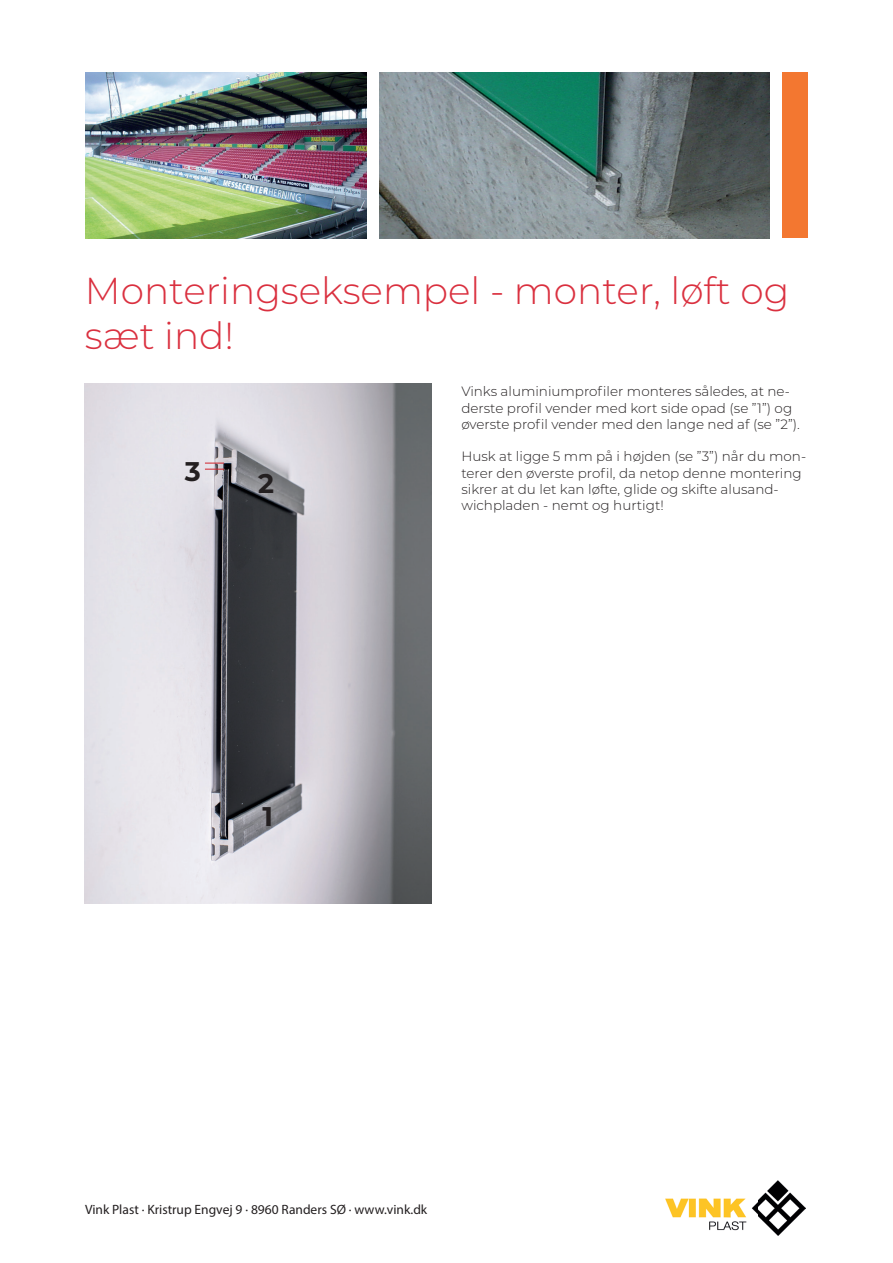
<style>
.page{position:relative;width:893px;height:1263px;background:#fff}
.page>*{position:absolute;margin:0;border:0;box-sizing:border-box;transform-origin:0 0}
.t1{font:300 37.5px/45px "Montserrat";color:#da303f}
.t2{font:700 27px "Montserrat";color:#231f20}
.t3{font:300 13.5px/16.2px "Montserrat";color:#231f20}
.t4{font:13.5px "Myriad Pro";color:#231f20}
</style>
<div class="page">
<img style="left:85px;top:383px;width:347px;height:521px">
<img style="left:665px;top:1181px;width:141px;height:54px">
<img style="left:85px;top:72px;width:281px;height:166px">
<img style="left:379px;top:72px;width:391px;height:166px">
<div style="left:782px;top:72px;width:26px;height:166px;background:#f37730"></div>
<svg style="left:205px;top:463px;width:19px;height:7px"></svg>
<h1 class="t1" style="left:85px;top:267px;width:706px">Monteringseksempel - monter, løft og sæt ind!</h1>
<h2 class="t2" style="left:185px;top:452px;width:17px">3</h2>
<h2 class="t2" style="left:258px;top:464px;width:17px">2</h2>
<h2 class="t2" style="left:263px;top:796px;width:12px">1</h2>
<p class="t3" style="left:461px;top:383px;width:340px">Vinks aluminiumprofiler monteres således, at ne&shy;derste profil vender med kort side opad (se ”1”) og øverste profil vender med den lange ned af (se ”2”).</p>
<p class="t3" style="left:461px;top:448px;width:346px">Husk at ligge 5 mm på i højden (se ”3”) når du mon&shy;terer den øverste profil, da netop denne montering sikrer at du let kan løfte, glide og skifte alusand&shy;wichpladen - nemt og hurtigt!</p>
<p class="t4" style="left:85px;top:1201px;width:344px">Vink Plast · Kristrup Engvej 9 · 8960 Randers SØ · www.vink.dk</p>
</div>
